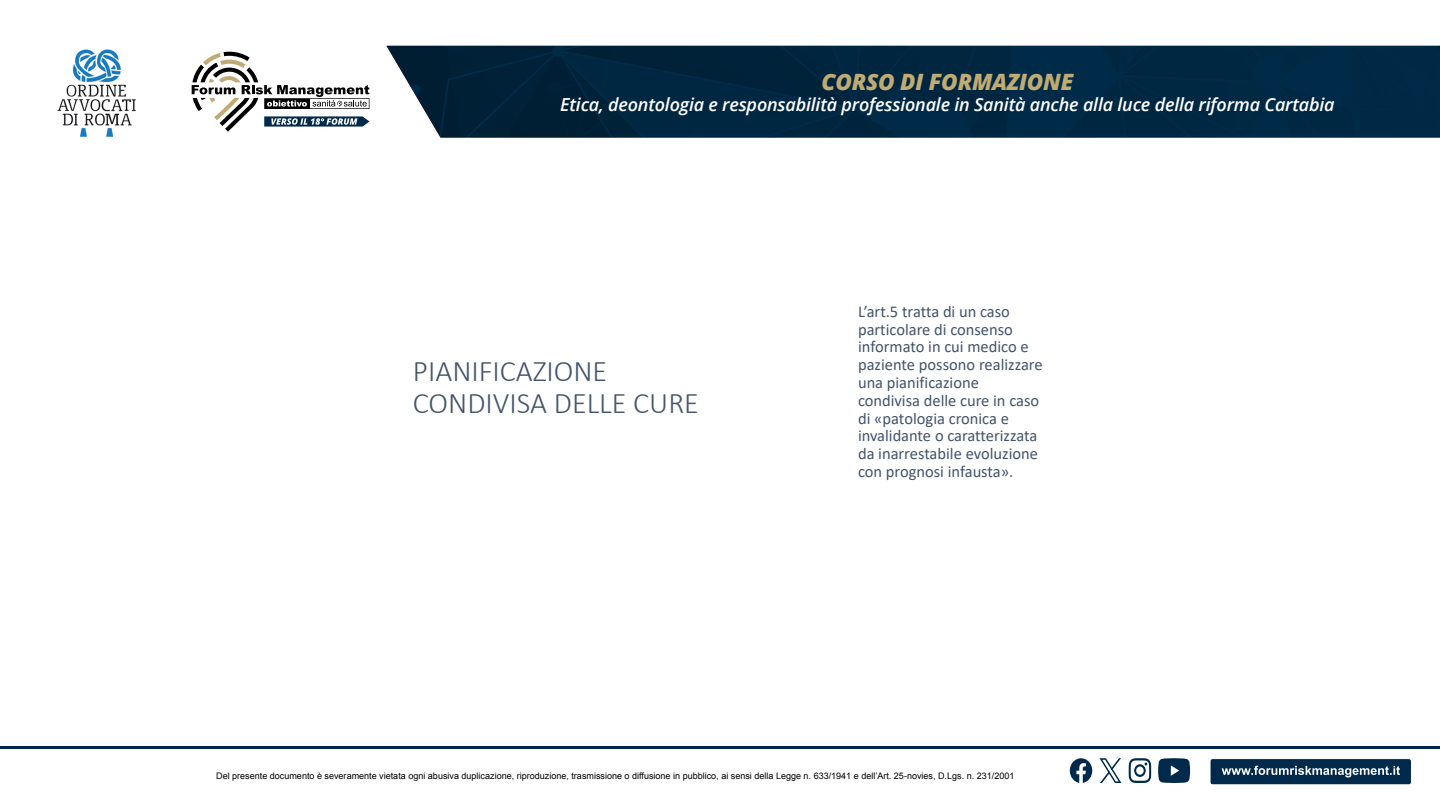
<style>
.page{position:relative;width:1440px;height:810px;background:#fff}
.page>*{position:absolute;margin:0;border:0;box-sizing:border-box;transform-origin:0 0}
.t1{font:300 30px/32.2px "Calibri";color:#44546a}
.t2{font:italic 800 22.5px "Open Sans";letter-spacing:-.01em;color:#c0ab74}
.t3{font:italic 600 18px "Open Sans";letter-spacing:-.01em;color:#fff}
.t4{font:16.5px/17.9px "Calibri";color:#44546a}
.t5{font:9px "Arial";color:#000}
</style>
<div class="page">
<div style="left:1210px;top:759px;width:201px;height:26px;background:#00294b;border-radius:3px"></div>
<div style="left:1210px;top:758px;width:202px;height:27px;border:1px solid #fff;border-radius:3px"></div>
<svg style="left:1222px;top:766px;width:178px;height:11px"></svg>
<hr style="left:0;top:746px;width:1440px;height:3px;background:#00294b">
<img style="left:386px;top:46px;width:1054px;height:92px">
<img style="left:57px;top:49px;width:79px;height:88px">
<svg style="left:192px;top:52px;width:177px;height:80px"></svg>
<svg style="left:1129px;top:758px;width:22px;height:25px"></svg>
<svg style="left:1158px;top:758px;width:32px;height:25px"></svg>
<svg style="left:1070px;top:758px;width:22px;height:25px"></svg>
<svg style="left:1100px;top:758px;width:21px;height:25px"></svg>
<h2 class="t2" style="left:821px;top:64px;width:254px">CORSO DI FORMAZIONE</h2>
<p class="t3" style="left:560px;top:92px;width:776px">Etica, deontologia e responsabilità professionale in Sanità anche alla luce della riforma Cartabia</p>
<p class="t1" style="left:413px;top:355px;width:288px">PIANIFICAZIONE<br>CONDIVISA DELLE CURE</p>
<p class="t4" style="left:858px;top:302px;width:186px">L’art.5 tratta di un caso particolare di consenso informato in cui medico e paziente possono realizzare una pianificazione condivisa delle cure in caso di «patologia cronica e invalidante o caratterizzata da inarrestabile evoluzione con prognosi infausta».</p>
<p class="t5" style="left:216px;top:770px;width:800px">Del presente documento è severamente vietata ogni abusiva duplicazione, riproduzione, trasmissione o diffusione in pubblico, ai sensi della Legge n. 633/1941 e dell’Art. 25-novies, D.Lgs. n. 231/2001</p>
</div>
